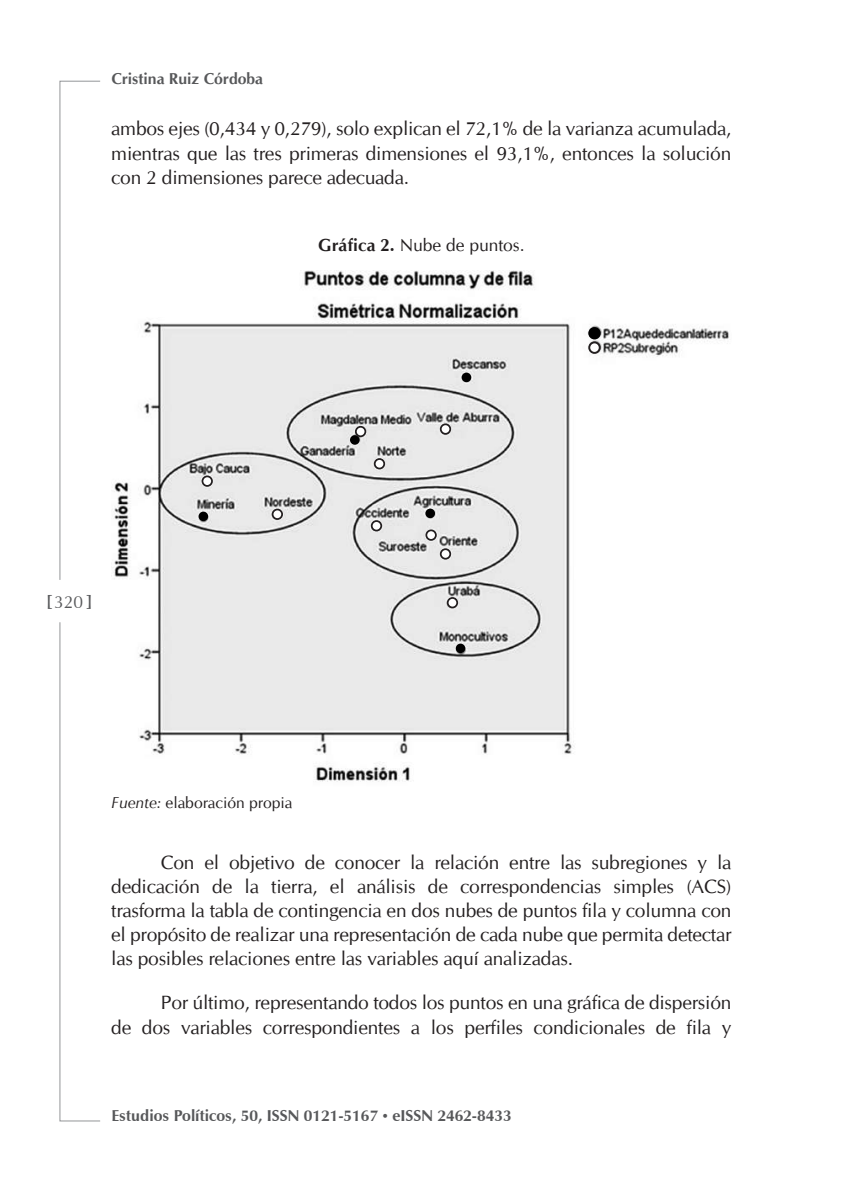
<style>
.page{position:relative;width:843px;height:1185px;background:#fff}
.page>*{position:absolute;margin:0;border:0;box-sizing:border-box;transform-origin:0 0}
.t1{font:19.25px/24.2px "CG Omega";letter-spacing:-.01em;color:#231f20;text-align:justify}
.t2{font:17.5px "CG Omega";color:#231f20}
.t3{font:17.5px "Zapf Humanist 601 BT";color:#57585a}
.t4{font:700 15.75px "Zapf Humanist 601 BT";color:#57585a}
.t5{font:15.75px "CG Omega";color:#231f20}
.t6{font:700 15.75px "CG Omega";color:#57585a}
.s1{font-weight:700}
.s2{font-style:italic}
.s3{font-family:"Times New Roman";font-weight:400}
</style>
<div class="page">
<svg style="left:59px;top:80px;width:42px;height:500px"></svg>
<svg style="left:59px;top:622px;width:41px;height:500px"></svg>
<img style="left:111px;top:270px;width:618px;height:512px">
<div style="left:461px;top:373px;width:10px;height:9px;background:#000;border-radius:50%"></div>
<div style="left:350px;top:435px;width:9px;height:10px;background:#000;border-radius:50%"></div>
<svg style="left:198px;top:511px;width:10px;height:10px"></svg>
<div style="left:425px;top:509px;width:10px;height:9px;background:#000;border-radius:50%"></div>
<svg style="left:455px;top:643px;width:10px;height:10px"></svg>
<div style="left:588px;top:327px;width:12px;height:12px;background:#000;border-radius:50%"></div>
<div style="left:440px;top:424px;width:10px;height:10px;background:#fff;border-radius:50%"></div>
<div style="left:440px;top:423px;width:11px;height:12px;border:2px solid #231f20;border-radius:50%"></div>
<div style="left:374px;top:459px;width:10px;height:9px;background:#fff;border-radius:50%"></div>
<div style="left:374px;top:458px;width:11px;height:11px;border:2px solid #231f20;border-radius:50%"></div>
<div style="left:202px;top:476px;width:10px;height:10px;background:#fff;border-radius:50%"></div>
<div style="left:201px;top:475px;width:12px;height:12px;border:2px solid #231f20;border-radius:50%"></div>
<div style="left:272px;top:509px;width:10px;height:10px;background:#fff;border-radius:50%"></div>
<div style="left:272px;top:509px;width:11px;height:11px;border:2px solid #231f20;border-radius:50%"></div>
<div style="left:371px;top:521px;width:10px;height:9px;background:#fff;border-radius:50%"></div>
<div style="left:371px;top:520px;width:11px;height:11px;border:2px solid #231f20;border-radius:50%"></div>
<div style="left:426px;top:530px;width:10px;height:10px;background:#fff;border-radius:50%"></div>
<div style="left:425px;top:529px;width:11px;height:12px;border:2px solid #231f20;border-radius:50%"></div>
<div style="left:440px;top:549px;width:10px;height:10px;background:#fff;border-radius:50%"></div>
<div style="left:440px;top:548px;width:11px;height:11px;border:2px solid #231f20;border-radius:50%"></div>
<div style="left:447px;top:598px;width:10px;height:9px;background:#fff;border-radius:50%"></div>
<div style="left:446px;top:597px;width:12px;height:11px;border:2px solid #231f20;border-radius:50%"></div>
<div style="left:356px;top:427px;width:9px;height:9px;background:#fff;border-radius:50%"></div>
<div style="left:355px;top:426px;width:11px;height:11px;border:2px solid #231f20;border-radius:50%"></div>
<div style="left:589px;top:342px;width:10px;height:11px;background:#fff;border-radius:50%"></div>
<div style="left:588px;top:341px;width:12px;height:13px;border:2px solid #231f20;border-radius:50%"></div>
<p class="t6" style="left:111px;top:69px;width:153px">Cristina Ruiz Córdoba</p>
<p class="t1" style="left:111px;top:117px;width:621px">ambos ejes (0,434 y 0,279), solo explican el 72,1% de la varianza acumulada, mientras que las tres primeras dimensiones el 93,1%, entonces la solución con 2 dimensiones parece adecuada.</p>
<p class="t2" style="left:318px;top:234px;width:208px"><span class="s1">Gráfica 2.</span> Nube de puntos.</p>
<p class="t3" style="left:54px;top:591px;width:30px">320</p>
<p class="t5" style="left:111px;top:793px;width:183px"><span class="s2">Fuente:</span> elaboración propia</p>
<p class="t1" style="left:111px;top:850px;width:621px;text-indent:50px">Con el objetivo de conocer la relación entre las subregiones y la dedicación de la tierra, el análisis de correspondencias simples (ACS) trasforma la tabla de contingencia en dos nubes de puntos fila y columna con el propósito de realizar una representación de cada nube que permita detectar las posibles relaciones entre las variables aquí analizadas.</p>
<p class="t1" style="left:111px;top:991px;width:621px;text-align:right">Por último, representando todos los puntos en una gráfica de dispersión<br>de dos variables correspondientes a los perfiles condicionales de fila y</p>
<p class="t4" style="left:111px;top:1106px;width:402px">Estudios Políticos, 50, ISSN 0121-5167 <span class="s3">•</span> eISSN 2462-8433</p>
</div>
